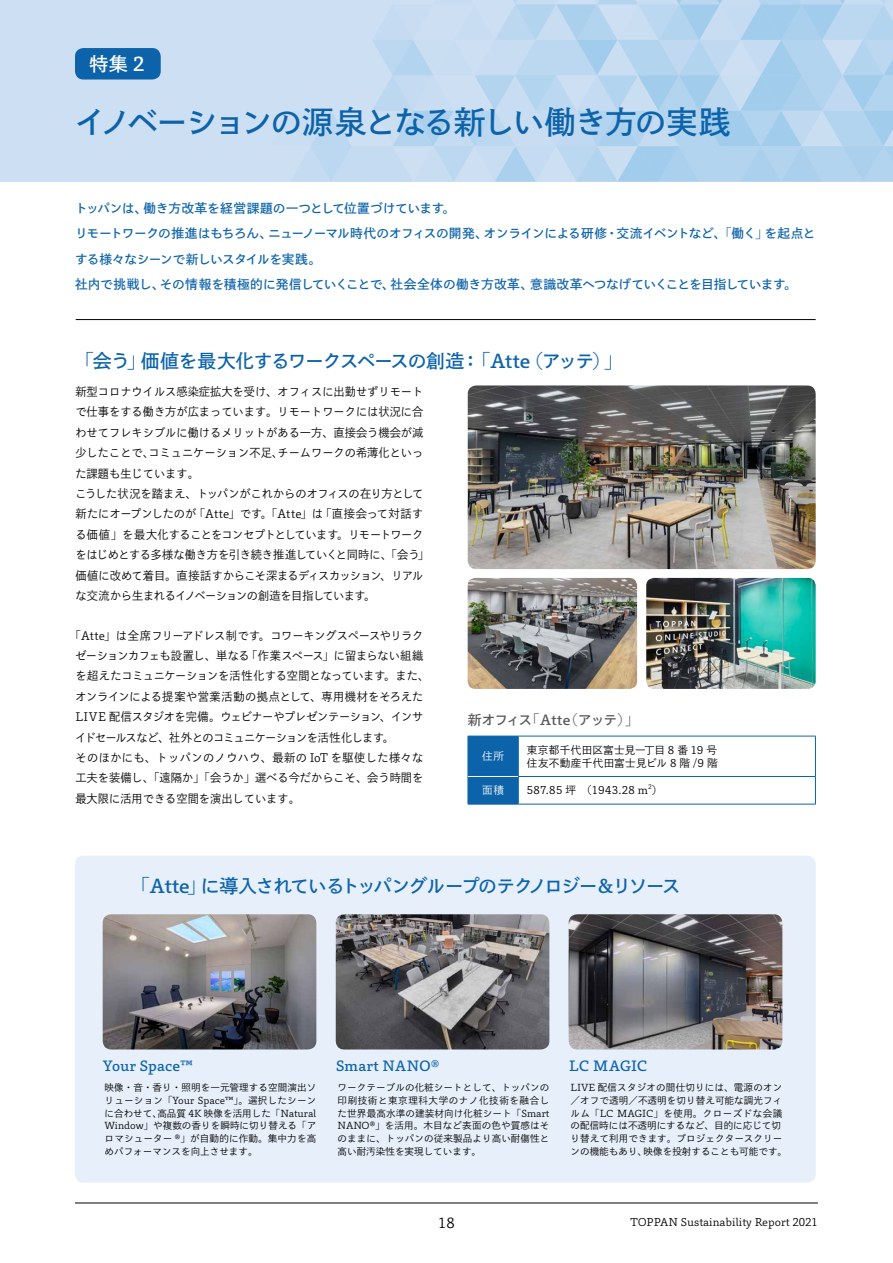
<style>
.page{position:relative;width:893px;height:1263px;background:#fff}
.page>*{position:absolute;margin:0;border:0;box-sizing:border-box;transform-origin:0 0}
.t1{font:31.95px "Toppan Bunkyu Gothic Pr 6 N DB";letter-spacing:-.07em;color:#0d63aa}
.t2{font:18.9px "Toppan Bunkyu Gothic Pr 6 N DB";letter-spacing:-.035em;color:#0d63aa}
.t3{font:18.9px "Toppan Bunkyu Gothic Pr 6 N DB";letter-spacing:-.065em;color:#0d63aa}
.t4{font:18.9px "Toppan Bunkyu Gothic Pr 6 N DB";color:#fff}
.t5{font:13.8px "Toppan Bunkyu Gothic Pr 6 N DB";letter-spacing:.005em;color:#0d63aa}
.t6{font:13.8px "Toppan Bunkyu Gothic Pr 6 N DB";letter-spacing:-.07em;color:#595757}
.t7{font:13.8px "Toppan Bunkyu Gothic Pr 6 N";color:#000}
.t8{font:12.75px/25.5px "Toppan Bunkyu Gothic Pr 6 N DB";letter-spacing:-.03em;color:#0d63aa}
.t9{font:11.7px/20.4px "Toppan Bunkyu Gothic Pr 6 N";color:#000;scale:.96 1}
.t10{font:10.65px/12.8px "Toppan Bunkyu Gothic Pr 6 N";letter-spacing:.02em;color:#000}
.t11{font:10.65px "Toppan Bunkyu Gothic Pr 6 N";color:#000}
.t12{font:10.65px "Toppan Bunkyu Gothic Pr 6 N";letter-spacing:.035em;color:#000}
.t13{font:10.65px "Toppan Bunkyu Gothic Pr 6 N";color:#fff}
.t14{font:9.6px/12.8px "Toppan Bunkyu Gothic Pr 6 N";letter-spacing:.005em;color:#000;text-align:justify}
.t15{font:6.15px "Toppan Bunkyu Gothic Pr 6 N";color:#000}
</style>
<div class="page">
<div style="left:0;top:0;width:893px;height:182px;background:#cddff3"></div>
<svg style="left:311px;top:0;width:582px;height:182px"></svg>
<hr style="left:76px;top:319px;width:740px;height:1px;background:#000">
<img style="left:468px;top:385px;width:348px;height:184px">
<img style="left:468px;top:578px;width:169px;height:111px">
<img style="left:646px;top:578px;width:170px;height:111px">
<div style="left:75px;top:855px;width:741px;height:327px;background:#e7f0fa;border-radius:9px"></div>
<img style="left:103px;top:914px;width:213px;height:135px">
<img style="left:336px;top:914px;width:213px;height:135px">
<img style="left:569px;top:914px;width:213px;height:135px">
<div style="left:75px;top:48px;width:86px;height:32px;background:#0d63aa;border-radius:9px"></div>
<hr style="left:468px;top:804px;width:50px;height:1px;background:#0d63aa">
<hr style="left:518px;top:804px;width:298px;height:1px;background:#0d63aa">
<hr style="left:815px;top:736px;width:1px;height:40px;background:#0d63aa">
<div style="left:468px;top:737px;width:51px;height:67px;background:#0d63aa"></div>
<hr style="left:518px;top:776px;width:298px;height:1px;background:#0d63aa">
<svg style="left:815px;top:777px;width:1px;height:27px"></svg>
<hr style="left:468px;top:736px;width:50px;height:1px;background:#0d63aa">
<hr style="left:518px;top:736px;width:298px;height:1px;background:#0d63aa">
<hr style="left:468px;top:776px;width:50px;height:1px;background:#fff">
<hr style="left:75px;top:1203px;width:743px;height:1px;background:#000">
<h2 class="t4" style="left:89px;top:53px;width:57px">特集 2</h2>
<h1 class="t1" style="left:75px;top:105px;width:657px">イノベーションの源泉となる新しい働き方の実践</h1>
<p class="t8" style="left:75px;top:196px;width:742px">トッパンは、働き方改革を経営課題の一つとして位置づけています。<br>リモートワークの推進はもちろん、ニューノーマル時代のオフィスの開発、オンラインによる研修・交流イベントなど、「働く」を起点とする様々なシーンで新しいスタイルを実践。<br>社内で挑戦し、その情報を積極的に発信していくことで、社会全体の働き方改革、意識改革へつなげていくことを目指しています。</p>
<h2 class="t2" style="left:75px;top:350px;width:549px">「会う」価値を最大化するワークスペースの創造：「Atte（アッテ）」</h2>
<p class="t9" style="left:75px;top:382px;width:370px">新型コロナウイルス感染症拡大を受け、オフィスに出勤せずリモートで仕事をする働き方が広まっています。リモートワークには状況に合わせてフレキシブルに働けるメリットがある一方、直接会う機会が減少したことで、コミュニケーション不足、チームワークの希薄化といった課題も生じています。<br>こうした状況を踏まえ、トッパンがこれからのオフィスの在り方として新たにオープンしたのが「Atte」です。「Atte」は「直接会って対話する価値」を最大化することをコンセプトとしています。リモートワークをはじめとする多様な働き方を引き続き推進していくと同時に、「会う」価値に改めて着目。直接話すからこそ深まるディスカッション、リアルな交流から生まれるイノベーションの創造を目指しています。</p>
<p class="t9" style="left:75px;top:625px;width:370px;text-indent:-6px">「Atte」は全席フリーアドレス制です。コワーキングスペースやリラクゼーションカフェも設置し、単なる「作業スぺース」に留まらない組織を超えたコミュニケーションを活性化する空間となっています。また、オンラインによる提案や営業活動の拠点として、専用機材をそろえたLIVE 配信スタジオを完備。ウェビナーやプレゼンテーション、インサイドセールスなど、社外とのコミュニケーションを活性化します。<br>そのほかにも、トッパンのノウハウ、最新の IoT を駆使した様々な工夫を装備し、「遠隔か」「会うか」選べる今だからこそ、会う時間を最大限に活用できる空間を演出しています。</p>
<p class="t6" style="left:468px;top:712px;width:172px">新オフィス「Atte（アッテ）」</p>
<p class="t13" style="left:482px;top:750px;width:23px">住所</p>
<p class="t10" style="left:527px;top:744px;width:192px">東京都千代田区富士見一丁目 8 番 19 号住友不動産千代田富士見ビル 8 階 /9 階</p>
<p class="t13" style="left:482px;top:784px;width:23px">面積</p>
<p class="t12" style="left:527px;top:784px;width:137px">587.85 坪　（1943.28 m ）</p>
<p class="t15" style="left:648px;top:783px;width:5px">2</p>
<h2 class="t3" style="left:131px;top:875px;width:551px">「Atte」に導入されているトッパングループのテクノロジー＆リソース</h2>
<p class="t5" style="left:103px;top:1058px;width:91px">Your Space™</p>
<p class="t14" style="left:105px;top:1081px;width:213px">映像・音・香り・照明を一元管理する空間演出ソリューション「Your Space™」。選択したシーンに合わせて、高品質 4K 映像を活用した「Natural Window」や複数の香りを瞬時に切り替える「アロマシューター ®」が自動的に作動。集中力を高めパフォーマンスを向上させます。</p>
<p class="t5" style="left:336px;top:1058px;width:105px">Smart NANO®</p>
<p class="t14" style="left:338px;top:1081px;width:213px">ワークテーブルの化粧シートとして、トッパンの印刷技術と東京理科大学のナノ化技術を融合した世界最高水準の建装材向け化粧シート「Smart NANO®」を活用。木目など表面の色や質感はそのままに、トッパンの従来製品より高い耐傷性と高い耐汚染性を実現しています。</p>
<p class="t5" style="left:569px;top:1058px;width:80px">LC MAGIC</p>
<p class="t14" style="left:571px;top:1081px;width:218px;text-align:left">LIVE 配信スタジオの間仕切りには、電源のオン／オフで透明／不透明を切り替え可能な調光フィルム「LC MAGIC」を使用。クローズドな会議の配信時には不透明にするなど、目的に応じて切り替えて利用できます。プロジェクタースクリーンの機能もあり、映像を投射することも可能です。</p>
<p class="t7" style="left:438px;top:1215px;width:18px">18</p>
<p class="t11" style="left:631px;top:1216px;width:189px">TOPPAN Sustainability Report 2021</p>
</div>
